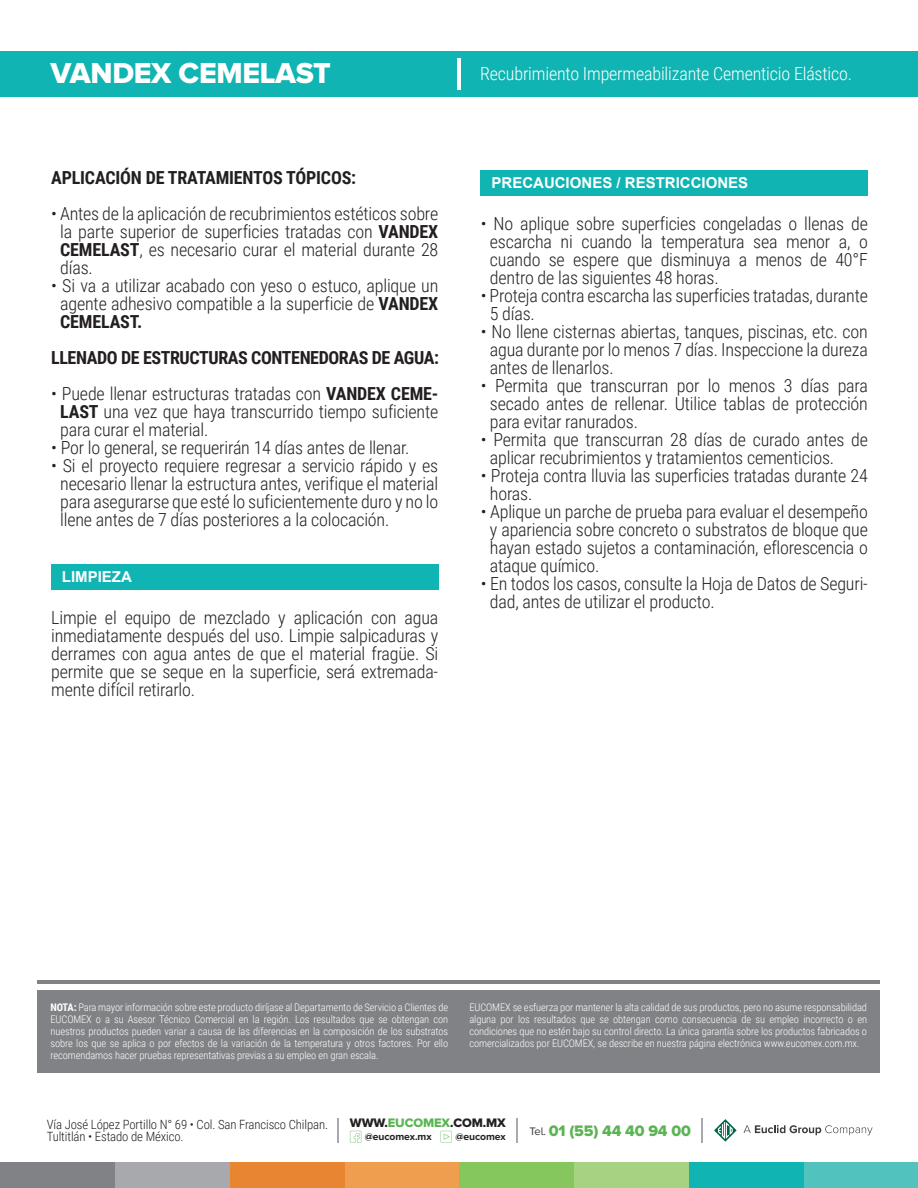
<style>
.page{position:relative;width:918px;height:1188px;background:#fff}
.page>*{position:absolute;margin:0;border:0;box-sizing:border-box;transform-origin:0 0}
.t1{font:30px "Proxima Nova A Extrabld";letter-spacing:-.01em;color:#fff}
.t2{font:300 18px/18px "Roboto Condensed";letter-spacing:-.01em;color:#231f20;text-align:justify}
.t3{font:700 18px "Roboto Condensed";letter-spacing:-.025em;color:#231f20}
.t4{font:300 18px "Roboto Condensed";letter-spacing:-.01em;color:#fff}
.t5{font:15.75px "Proxima Nova A Extrabld";letter-spacing:-.01em;color:#5ab453}
.t6{font:700 15px "Arial";color:#fff}
.t7{font:300 12.75px/12.8px "Roboto Condensed";letter-spacing:-.01em;color:#231f20}
.t8{font:12.75px "Proxima Nova A Extrabld";letter-spacing:-.01em;color:#231f20}
.t9{font:300 10.5px/12px "Roboto Condensed";letter-spacing:-.01em;color:#fff;text-align:justify}
.t10{font:700 10.35px "Proxima Nova A";letter-spacing:-.01em;color:#231f20}
.s1{font-weight:700}
.s2{color:#5ab453}
.s3{font-family:"Proxima Nova A";font-size:11.25px;color:#333739}
</style>
<div class="page">
<div style="left:51px;top:564px;width:387px;height:26px;background:#10b5b3"></div>
<div style="left:481px;top:170px;width:387px;height:26px;background:#10b5b3"></div>
<div style="left:804px;top:1162px;width:114px;height:26px;background:#52c2bf"></div>
<div style="left:689px;top:1162px;width:115px;height:26px;background:#10b5b3"></div>
<div style="left:574px;top:1162px;width:115px;height:26px;background:#a6d281"></div>
<div style="left:459px;top:1162px;width:115px;height:26px;background:#85c65d"></div>
<div style="left:344px;top:1162px;width:115px;height:26px;background:#ee9e4e"></div>
<div style="left:230px;top:1162px;width:114px;height:26px;background:#e88530"></div>
<div style="left:115px;top:1162px;width:115px;height:26px;background:#a8a9ad"></div>
<div style="left:0;top:1162px;width:115px;height:26px;background:#808285"></div>
<svg style="left:714px;top:1119px;width:23px;height:23px"></svg>
<svg style="left:744px;top:1125px;width:129px;height:10px"></svg>
<svg style="left:441px;top:1131px;width:11px;height:12px"></svg>
<svg style="left:350px;top:1131px;width:11px;height:12px"></svg>
<svg style="left:702px;top:1118px;width:1px;height:25px"></svg>
<svg style="left:517px;top:1118px;width:1px;height:25px"></svg>
<hr style="left:337px;top:1118px;width:2px;height:25px;background:#a8a9ad">
<div style="left:0;top:51px;width:918px;height:45px;background:#10b5b3"></div>
<hr style="left:457px;top:58px;width:4px;height:31px;background:#fff">
<div style="left:37px;top:990px;width:843px;height:82px;background:#808285"></div>
<hr style="left:37px;top:980px;width:843px;height:3px;background:#808285">
<h1 class="t1" style="left:51px;top:56px;width:282px">VANDEX CEMELAST</h1>
<p class="t4" style="left:480px;top:61px;width:373px">Recubrimiento Impermeabilizante Cementicio Elástico.</p>
<p class="t3" style="left:51px;top:165px;width:306px">APLICACIÓN DE TRATAMIENTOS TÓPICOS:</p>
<p class="t2" style="left:60px;top:204px;width:380px;text-indent:-9px">• Antes de la aplicación de recubrimientos estéticos sobre la parte superior de superficies tratadas con <span class="s1">VANDEX CEMELAST</span>, es necesario curar el material durante 28 días.</p>
<p class="t2" style="left:60px;top:276px;width:380px;text-indent:-9px">• Si va a utilizar acabado con yeso o estuco, aplique un agente adhesivo compatible a la superficie de <span class="s1">VANDEX CEMELAST.</span></p>
<p class="t3" style="left:51px;top:345px;width:389px">LLENADO DE ESTRUCTURAS CONTENEDORAS DE AGUA:</p>
<p class="t2" style="left:60px;top:384px;width:380px;text-indent:-9px">• Puede llenar estructuras tratadas con <span class="s1">VANDEX CEME-LAST</span> una vez que haya transcurrido tiempo suficiente para curar el material.</p>
<p class="t2" style="left:51px;top:438px;width:360px">• Por lo general, se requerirán 14 días antes de llenar.</p>
<p class="t2" style="left:60px;top:456px;width:380px;text-indent:-9px">• Si el proyecto requiere regresar a servicio rápido y es necesario llenar la estructura antes, verifique el material para asegurarse que esté lo suficientemente duro y no lo llene antes de 7 días posteriores a la colocación.</p>
<p class="t6" style="left:62px;top:567px;width:72px">LIMPIEZA</p>
<p class="t2" style="left:51px;top:608px;width:389px">Limpie el equipo de mezclado y aplicación con agua inmediatamente después del uso. Limpie salpicaduras y derrames con agua antes de que el material fragüe. Si permite que se seque en la superficie, será extremada&shy;mente difícil retirarlo.</p>
<p class="t6" style="left:492px;top:173px;width:258px">PRECAUCIONES / RESTRICCIONES</p>
<p class="t2" style="left:490px;top:214px;width:380px;text-indent:-9px">• No aplique sobre superficies congeladas o llenas de escarcha ni cuando la temperatura sea menor a, o cuando se espere que disminuya a menos de 40°F dentro de las siguientes 48 horas.</p>
<p class="t2" style="left:490px;top:286px;width:380px;text-indent:-9px">• Proteja contra escarcha las superficies tratadas, durante<br>5 días.</p>
<p class="t2" style="left:490px;top:322px;width:380px;text-indent:-9px">• No llene cisternas abiertas, tanques, piscinas, etc. con agua durante por lo menos 7 días. Inspeccione la dureza antes de llenarlos.</p>
<p class="t2" style="left:490px;top:376px;width:380px;text-indent:-9px">• Permita que transcurran por lo menos 3 días para secado antes de rellenar. Utilice tablas de protección para evitar ranurados.</p>
<p class="t2" style="left:490px;top:430px;width:380px;text-indent:-9px">• Permita que transcurran 28 días de curado antes de aplicar recubrimientos y tratamientos cementicios.</p>
<p class="t2" style="left:490px;top:466px;width:380px;text-indent:-9px">• Proteja contra lluvia las superficies tratadas durante 24 horas.</p>
<p class="t2" style="left:490px;top:502px;width:380px;text-indent:-9px">• Aplique un parche de prueba para evaluar el desempeño y apariencia sobre concreto o substratos de bloque que hayan estado sujetos a contaminación, eflorescencia o ataque químico.</p>
<p class="t2" style="left:490px;top:574px;width:380px;text-indent:-9px">• En todos los casos, consulte la Hoja de Datos de Seguri&shy;dad, antes de utilizar el producto.</p>
<p class="t9" style="left:51px;top:1001px;width:399px"><span class="s1">NOTA:</span> Para mayor información sobre este producto diríjase al Departamento de Servicio a Clientes de EUCOMEX o a su Asesor Técnico Comercial en la región. Los resultados que se obtengan con nuestros productos pueden variar a causa de las diferencias en la composición de los substratos sobre los que se aplica o por efectos de la variación de la temperatura y otros factores. Por ello recomendamos hacer pruebas representativas previas a su empleo en gran escala.</p>
<p class="t9" style="left:469px;top:1001px;width:399px">EUCOMEX se esfuerza por mantener la alta calidad de sus productos, pero no asume responsabilidad alguna por los resultados que se obtengan como consecuencia de su empleo incorrecto o en condiciones que no estén bajo su control directo. La única garantía sobre los productos fabricados o comercializados por EUCOMEX, se describe en nuestra página electrónica www.eucomex.com.mx.</p>
<p class="t8" style="left:350px;top:1115px;width:157px">WWW.<span class="s2">EUCOMEX</span>.COM.MX</p>
<p class="t10" style="left:365px;top:1131px;width:68px">@eucomex.mx</p>
<p class="t10" style="left:455px;top:1131px;width:52px">@eucomex</p>
<p class="t7" style="left:47px;top:1117px;width:283px">Vía José López Portillo N° 69 • Col. San Francisco Chilpan.<br>Tultitlán • Estado de México.</p>
<p class="t5" style="left:529px;top:1121px;width:163px"><span class="s3">Tel.</span> 01 (55) 44 40 94 00</p>
</div>
